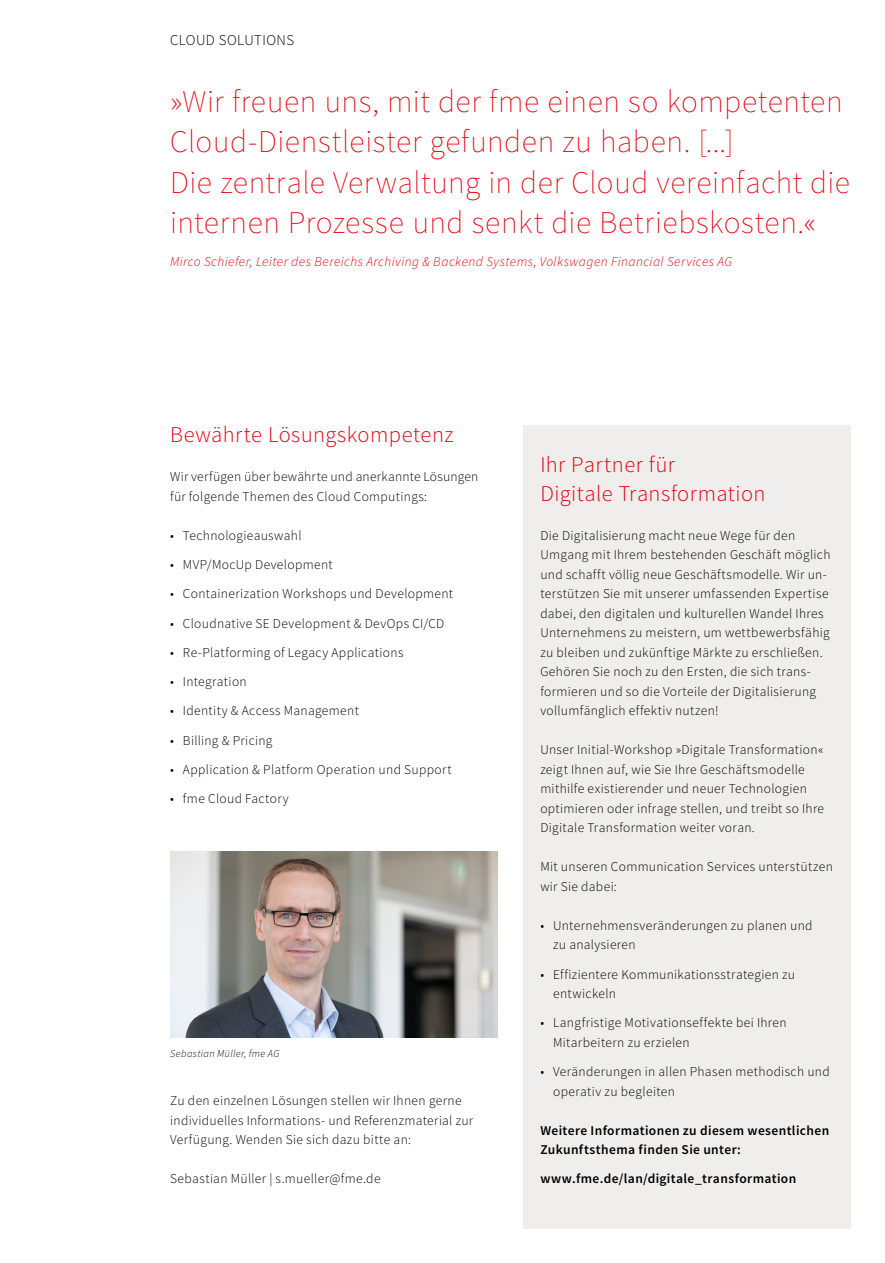
<style>
.page{position:relative;width:885px;height:1263px;background:#fff}
.page>*{position:absolute;margin:0;border:0;box-sizing:border-box;transform-origin:0 0}
.t1{font:200 31.5px/40.5px "Source Sans Pro";letter-spacing:.015em;color:#e3000f}
.t2{font:300 22.5px/29.2px "Source Sans Pro";letter-spacing:.02em;color:#e3000f}
.t3{font:300 15px "Source Sans Pro";letter-spacing:.03em;color:#000}
.t4{font:300 13.5px/19.5px "Source Sans Pro";letter-spacing:.025em;color:#000}
.t5{font:600 13.5px/19.5px "Source Sans Pro";letter-spacing:.03em;color:#000}
.t6{font:italic 300 13.5px "Source Sans Pro";letter-spacing:.035em;color:#e3000f}
.t7{font:italic 300 10.5px "Source Sans Pro";letter-spacing:.035em;color:#000}
</style>
<div class="page">
<div style="left:523px;top:425px;width:327px;height:804px;background:#f0eeec"></div>
<img style="left:170px;top:852px;width:327px;height:185px">
<p class="t3" style="left:170px;top:31px;width:125px">CLOUD SOLUTIONS</p>
<h1 class="t1" style="left:170px;top:81px;width:681px">»Wir freuen uns, mit der fme einen so kompetenten Cloud-Dienstleister gefunden zu haben. [...]<br>Die zentrale Verwaltung in der Cloud vereinfacht die internen Prozesse und senkt die Betriebskosten.«</h1>
<p class="t6" style="left:170px;top:254px;width:563px">Mirco Schiefer, Leiter des Bereichs Archiving &amp; Backend Systems, Volkswagen Financial Services AG</p>
<h2 class="t2" style="left:170px;top:420px;width:285px">Bewährte Lösungskompetenz</h2>
<p class="t4" style="left:170px;top:467px;width:310px">Wir verfügen über bewährte und anerkannte Lösungen für folgende Themen des Cloud Computings:</p>
<p class="t4" style="left:170px;top:526px;width:133px">• Technologieauswahl</p>
<p class="t4" style="left:170px;top:555px;width:164px">• MVP/MocUp Development</p>
<p class="t4" style="left:170px;top:584px;width:284px">• Containerization Workshops und Development</p>
<p class="t4" style="left:170px;top:613px;width:275px">• Cloudnative SE Development &amp; DevOps CI/CD</p>
<p class="t4" style="left:170px;top:643px;width:235px">• Re-Platforming of Legacy Applications</p>
<p class="t4" style="left:170px;top:672px;width:78px">• Integration</p>
<p class="t4" style="left:170px;top:701px;width:190px">• Identity &amp; Access Management</p>
<p class="t4" style="left:170px;top:730px;width:104px">• Billing &amp; Pricing</p>
<p class="t4" style="left:170px;top:760px;width:283px">• Application &amp; Platform Operation und Support</p>
<p class="t4" style="left:170px;top:789px;width:120px">• fme Cloud Factory</p>
<p class="t7" style="left:170px;top:1047px;width:111px">Sebastian Müller, fme AG</p>
<p class="t4" style="left:170px;top:1091px;width:304px">Zu den einzelnen Lösungen stellen wir Ihnen gerne individuelles Informations- und Referenzmaterial zur<br>Verfügung. Wenden Sie sich dazu bitte an:</p>
<p class="t4" style="left:170px;top:1169px;width:212px">Sebastian Müller | s.mueller@fme.de</p>
<h2 class="t2" style="left:540px;top:450px;width:227px">Ihr Partner für<br>Digitale Transformation</h2>
<p class="t4" style="left:540px;top:526px;width:291px">Die Digitalisierung macht neue Wege für den Umgang mit Ihrem bestehenden Geschäft möglich und schafft völlig neue Geschäftsmodelle. Wir un&shy;terstützen Sie mit unserer umfassenden Expertise dabei, den digitalen und kulturellen Wandel Ihres Unternehmens zu meistern, um wettbewerbsfähig zu bleiben und zukünftige Märkte zu erschließen.<br>Gehören Sie noch zu den Ersten, die sich trans&shy;formieren und so die Vorteile der Digitalisierung vollumfänglich effektiv nutzen!</p>
<p class="t4" style="left:540px;top:740px;width:285px">Unser Initial-Workshop »Digitale Transformation« zeigt Ihnen auf, wie Sie Ihre Geschäftsmodelle mithilfe existierender und neuer Technologien optimieren oder infrage stellen, und treibt so Ihre Digitale Transformation weiter voran.</p>
<p class="t4" style="left:540px;top:857px;width:294px">Mit unseren Communication Services unterstützen wir Sie dabei:</p>
<p class="t4" style="left:553px;top:916px;width:261px;text-indent:-13px">• Unternehmensveränderungen zu planen und zu analysieren</p>
<p class="t4" style="left:553px;top:964px;width:243px;text-indent:-13px">• Effizientere Kommunikationsstrategien zu entwickeln</p>
<p class="t4" style="left:553px;top:1013px;width:235px;text-indent:-13px">• Langfristige Motivationseffekte bei Ihren<br>Mitarbeitern zu erzielen</p>
<p class="t4" style="left:553px;top:1062px;width:278px;text-indent:-13px">• Veränderungen in allen Phasen methodisch und operativ zu begleiten</p>
<p class="t5" style="left:540px;top:1121px;width:290px">Weitere Informationen zu diesem wesentlichen<br>Zukunftsthema finden Sie unter:</p>
<p class="t5" style="left:540px;top:1169px;width:257px">www.fme.de/lan/digitale_transformation</p>
</div>
